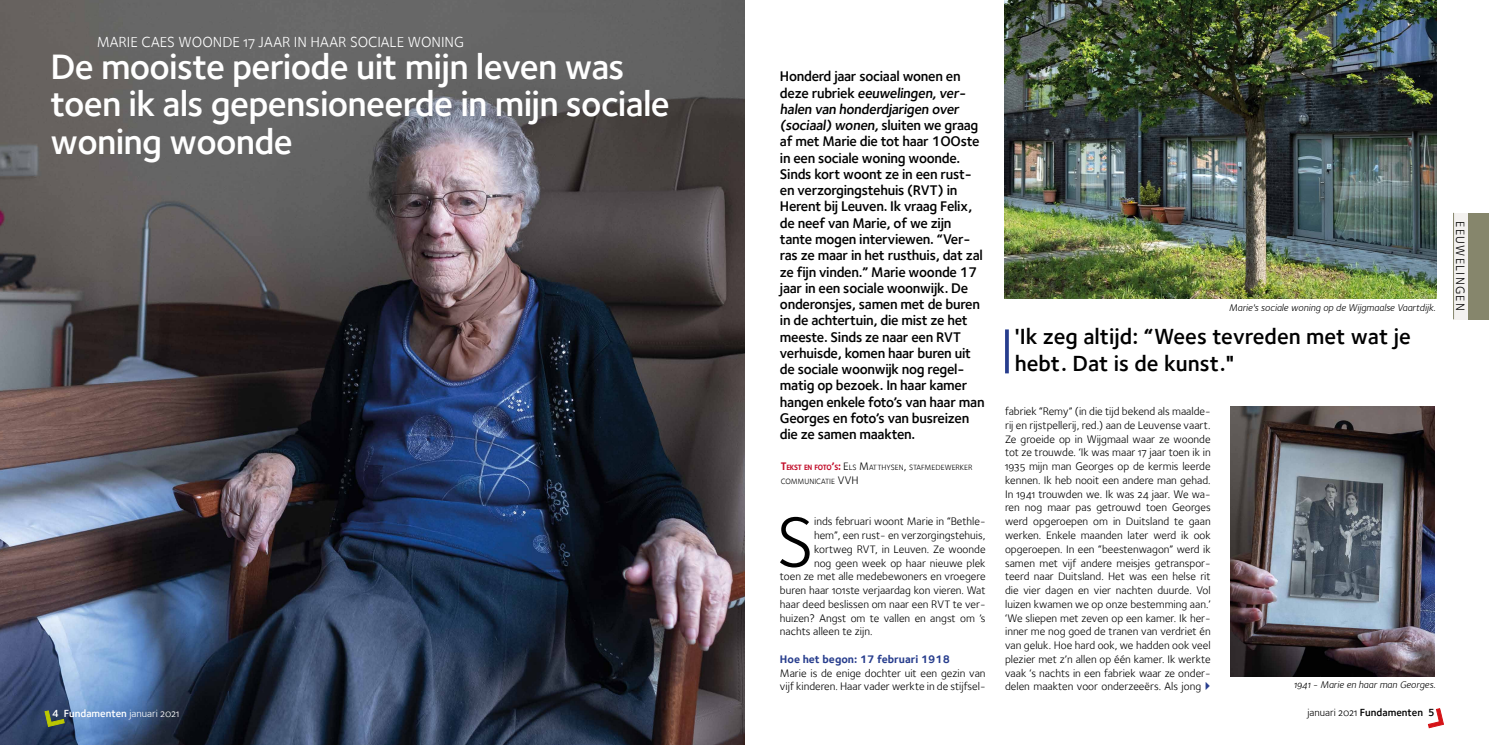
<style>
.page{position:relative;width:1489px;height:745px;background:#fff}
.page>*{position:absolute;margin:0;border:0;box-sizing:border-box;transform-origin:0 0}
.t1{font:73.12px "Foundry Sterling Book OSF";color:#000}
.t2{font:600 36.25px/37.5px "Foundry Sterling";letter-spacing:-.02em;color:#fff}
.t3{font:600 22.5px/27px "Foundry Sterling";color:#000}
.t4{font:15px "Foundry Sterling Book OSF";color:#fff}
.t5{font:600 14.38px/16.2px "Foundry Sterling";letter-spacing:-.02em;color:#000}
.t6{font:12.5px "Foundry Sterling Book OSF";letter-spacing:.1em;color:#000}
.t7{font:11.25px/13.8px "Foundry Sterling Book OSF";color:#000}
.t8{font:700 11.25px "Foundry Sterling";color:#273d8d}
.t9{font:600 10.62px "Foundry Sterling";color:#000}
.t10{font:600 10.62px "Foundry Sterling";color:#fff}
.t11{font:10px "Foundry Sterling Book Italic OSFCE";color:#000}
.t12{font:7.88px/13.8px "Foundry Sterling";color:#000}
.s1{font-family:"Foundry Sterling Book OSF";font-weight:400}
.s2{font-weight:700;font-size:11.25px;color:#c10a27}
.s3{font-weight:700;color:#c10a27}
.s4{font-size:11.25px}
</style>
<div class="page">
<svg style="left:1427px;top:708px;width:17px;height:20px"></svg>
<div style="left:1467px;top:213px;width:21px;height:106px;background:#86866c"></div>
<div style="left:1453px;top:213px;width:14px;height:106px;background:#f3f1ef"></div>
<hr style="left:1453px;top:213px;width:1px;height:106px;background:#86866c">
<img style="left:0;top:0;width:744px;height:744px">
<svg style="left:44px;top:709px;width:21px;height:17px"></svg>
<img style="left:1004px;top:0;width:432px;height:298px">
<hr style="left:1005px;top:329px;width:3px;height:44px;background:#273d8d">
<img style="left:1230px;top:406px;width:204px;height:270px">
<h3 class="t4" style="left:97px;top:33px;width:369px">MARIE CAES WOONDE 17 JAAR IN HAAR SOCIALE WONING</h3>
<h2 class="t2" style="left:50px;top:47px;width:621px">De mooiste periode uit mijn leven was toen ik als gepensioneerde in mijn sociale woning woonde</h2>
<p class="t10" style="left:52px;top:706px;width:129px">4 Fundamenten <span class="s1">januari 2021</span></p>
<p class="t5" style="left:780px;top:68px;width:206px">Honderd jaar sociaal wonen en deze rubriek eeuwelingen,ver&shy;halen van honderdjarigen over (sociaal) wonen,sluiten we graag af met Marie die tot haar 1OOste in een sociale woning woonde.<br>Sinds kort woont ze in een rust&shy;en verzorgingstehuis (RVT) in<br>Herent bij Leuven. Ik vraag Felix, de neef van Marie, of we zijn tante mogen interviewen. “Ver&shy;ras ze maar in het rusthuis, dat zal ze fijn vinden.” Marie woonde 17 jaar in een sociale woonwijk. De onderonsjes, samen met de buren in de achtertuin, die mist ze het meeste. Sinds ze naar een RVT verhuisde, komen haar buren uit de sociale woonwijk nog regel&shy;matig op bezoek. In haar kamer hangen enkele foto’s van haar man<br>Georges en foto’s van busreizen die ze samen maakten.</p>
<p class="t12" style="left:780px;top:460px;width:193px"><span class="s2">T</span><span class="s3">EKST EN FOTO</span><span class="s2">’</span><span class="s3">S</span><span class="s2">:</span> <span class="s4">E</span>LS <span class="s4">M</span>ATTHYSEN<span class="s4">,</span> STAFME DEWERKER<br>COMM UNICATIE <span class="s4">VVH</span></p>
<h1 class="t1" style="left:776px;top:499px;width:39px">S</h1>
<p class="t7" style="left:814px;top:514px;width:173px">inds februari woont Marie in “Bethle-</p>
<p class="t7" style="left:814px;top:528px;width:173px">hem”, een rust- en verzorgingstehuis,</p>
<p class="t7" style="left:814px;top:541px;width:173px">kortweg RVT, in Leuven. Ze woonde</p>
<p class="t7" style="left:814px;top:555px;width:173px">nog geen week op haar nieuwe plek</p>
<p class="t7" style="left:780px;top:569px;width:207px">toen ze met alle medebewoners en vroegere</p>
<p class="t7" style="left:780px;top:583px;width:207px">buren haar 101ste verjaardag kon vieren. Wat</p>
<p class="t7" style="left:780px;top:596px;width:207px">haar deed beslissen om naar een RVT te ver-</p>
<p class="t7" style="left:780px;top:610px;width:207px">huizen? Angst om te vallen en angst om ’s</p>
<p class="t7" style="left:780px;top:624px;width:94px">nachts alleen te zijn.</p>
<p class="t8" style="left:780px;top:652px;width:171px">Hoe het begon: 17 februari 1918</p>
<p class="t7" style="left:780px;top:665px;width:207px">Marie is de enige dochter uit een gezin van vijf kinderen. Haar vader werkte in de stijfsel-</p>
<p class="t11" style="left:1228px;top:301px;width:208px">Marie's sociale woning op de Wijgmaalse Vaartdijk.</p>
<h3 class="t3" style="left:1014px;top:323px;width:397px">'Ik zeg altijd: “Wees tevreden met wat je hebt. Dat is de kunst."</h3>
<p class="t7" style="left:1005px;top:404px;width:207px;text-align:justify">fabriek “Remy” (in die tijd bekend als maalde&shy;rij en rijstpellerij, red.) aan de Leuvense vaart.<br>Ze groeide op in Wijgmaal waar ze woonde tot ze trouwde. ‘Ik was maar 17 jaar toen ik in 1935 mijn man Georges op de kermis leerde kennen. Ik heb nooit een andere man gehad.<br>In 1941 trouwden we. Ik was 24 jaar. We wa&shy;ren nog maar pas getrouwd toen Georges werd opgeroepen om in Duitsland te gaan werken. Enkele maanden later werd ik ook opgeroepen. In een “beestenwagon” werd ik samen met vijf andere meisjes getranspor&shy;teerd naar Duitsland. Het was een helse rit die vier dagen en vier nachten duurde. Vol luizen kwamen we op onze bestemming aan.’ ‘We sliepen met zeven op een kamer. Ik her&shy;inner me nog goed de tranen van verdriet én van geluk. Hoe hard ook, we hadden ook veel plezier met z’n allen op één kamer. Ik werkte vaak ‘s nachts in een fabriek waar ze onder&shy;delen maakten voor onderzeeërs. Als jong</p>
<p class="t11" style="left:1293px;top:678px;width:143px">1941 - Marie en haar man Georges.</p>
<p class="t9" style="left:1307px;top:706px;width:129px"><span class="s1">januari 2021</span> Fundamenten 5</p>
<p class="t6" style="left:1467px;top:221px;width:91px;rotate:90deg">EEUWELINGEN</p>
</div>
